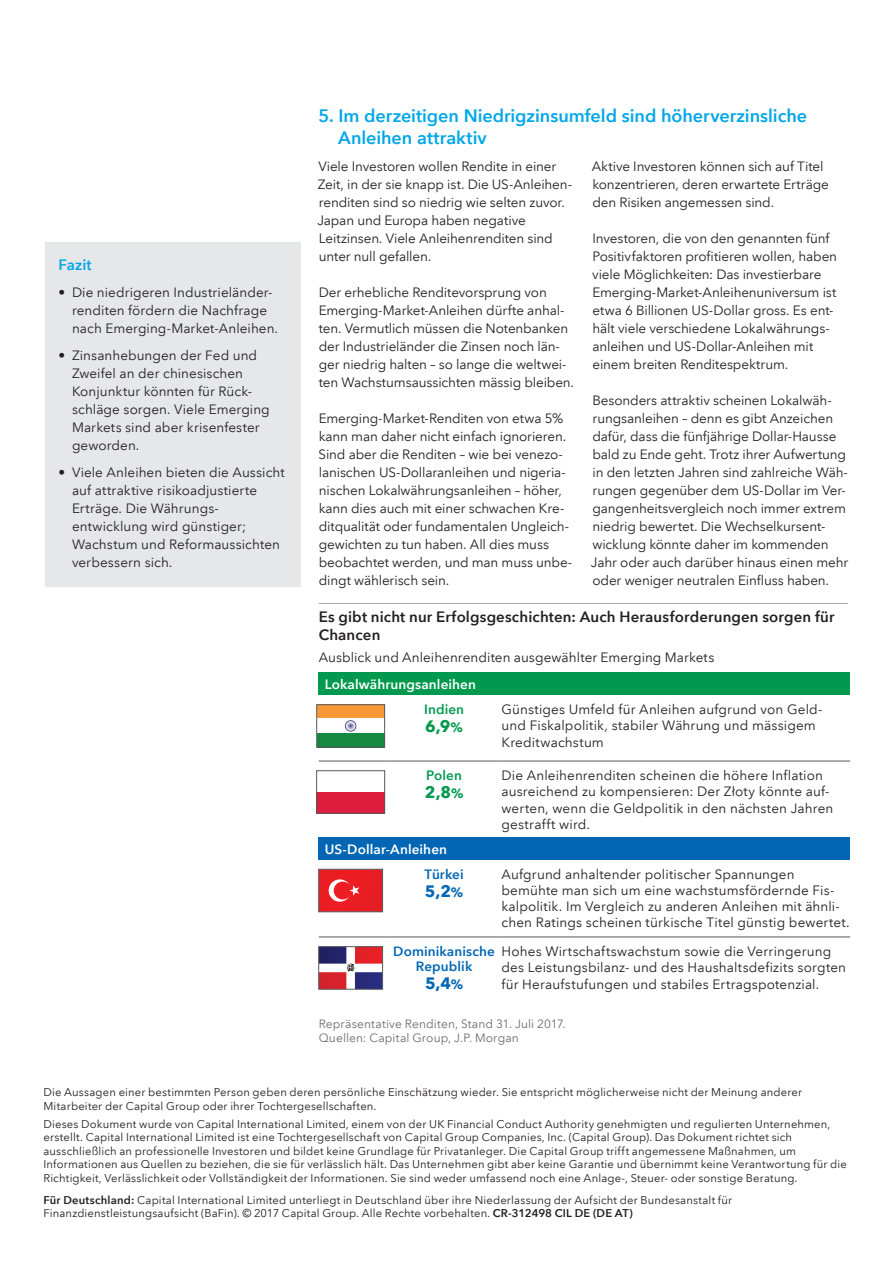
<style>
.page{position:relative;width:893px;height:1263px;background:#fff}
.page>*{position:absolute;margin:0;border:0;box-sizing:border-box;transform-origin:0 0}
.Subhead_Blue_-_Page{font:600 18px/22.5px "Avenir Next LT Com";letter-spacing:-.005em;color:#00a7e9}
.Body_Black{font:700 16.5px "Avenir Next LT Com";color:#00994e}
.Body_Black-2{font:700 16.5px "Avenir Next LT Com";color:#0166b3}
.Graphic_Headline{font:600 15px/18px "Avenir Next LT Com";letter-spacing:.01em;color:#231f20}
.Sidebar_Blue_Subhead{font:600 15px "Avenir Next LT Com";color:#00a7e9}
.Body_Black-3{font:13.5px/18px "Avenir Next LT Com";letter-spacing:-.005em;color:#231f20}
.Graphic_Subhead{font:13.5px "Avenir Next LT Com";letter-spacing:.005em;color:#231f20}
.Body_Black-4{font:600 13.5px "Avenir Next LT Com";letter-spacing:.01em;color:#fff}
.Body_Black-5{font:600 13.5px/15px "Avenir Next LT Com";letter-spacing:.01em;color:#0166b3;text-align:center}
.Body_Black-6{font:600 13.5px "Avenir Next LT Com";letter-spacing:.005em;color:#00994e}
.Footnotes_70____8_10{font:12px/13.5px "Avenir Next LT Com";letter-spacing:.01em;color:#6c6d70}
.t1{font:11.25px/13.5px "Avenir Next LT Com";letter-spacing:.01em;color:#231f20}
.s1{font-size:13.5px}
.s2{font-weight:600}
</style>
<div class="page">
<hr style="left:319px;top:603px;width:529px;height:1px;background:#a8a9ad">
<div style="left:319px;top:673px;width:531px;height:22px;background:#00994e"></div>
<div style="left:319px;top:837px;width:531px;height:22px;background:#0166b3"></div>
<hr style="left:319px;top:761px;width:68px;height:1px;background:#57585a">
<hr style="left:387px;top:761px;width:114px;height:1px;background:#57585a">
<hr style="left:501px;top:761px;width:349px;height:1px;background:#57585a">
<hr style="left:319px;top:937px;width:68px;height:1px;background:#57585a">
<hr style="left:387px;top:937px;width:114px;height:1px;background:#57585a">
<hr style="left:501px;top:937px;width:349px;height:1px;background:#57585a">
<div style="left:317px;top:705px;width:68px;height:42px;background:#f79937"></div>
<div style="left:317px;top:719px;width:68px;height:14px;background:#fff"></div>
<div style="left:317px;top:733px;width:68px;height:14px;background:#148942"></div>
<svg style="left:345px;top:721px;width:11px;height:11px"></svg>
<div style="left:316px;top:704px;width:69px;height:43px;border:1px solid #57585a"></div>
<div style="left:317px;top:792px;width:68px;height:21px;background:#dd1d3d"></div>
<div style="left:316px;top:770px;width:69px;height:43px;border:1px solid #57585a"></div>
<svg style="left:321px;top:871px;width:60px;height:39px;background:#eb2e34"></svg>
<div style="left:319px;top:869px;width:64px;height:43px;border:1px solid #57585a"></div>
<svg style="left:321px;top:948px;width:60px;height:39px"></svg>
<div style="left:319px;top:946px;width:64px;height:43px;border:1px solid #57585a"></div>
<div style="left:45px;top:242px;width:256px;height:344px;background:#e6e7e9"></div>
<p class="Sidebar_Blue_Subhead" style="left:58px;top:256px;width:35px">Fazit</p>
<p class="Body_Black-3" style="left:72px;top:283px;width:208px;text-indent:-14px">• Die niedrigeren Industrieländer&shy;renditen fördern die Nachfrage nach Emerging-Market-Anleihen.</p>
<p class="Body_Black-3" style="left:72px;top:346px;width:199px;text-indent:-14px">• Zinsanhebungen der Fed und<br>Zweifel an der chinesischen<br>Konjunktur könnten für Rück&shy;schläge sorgen. Viele Emerging<br>Markets sind aber krisenfester geworden.</p>
<p class="Body_Black-3" style="left:72px;top:463px;width:214px;text-indent:-14px">• Viele Anleihen bieten die Aussicht auf attraktive risikoadjustierte<br>Erträge. Die Währungs&shy;entwicklung wird günstiger;<br>Wachstum und Reformaussichten verbessern sich.</p>
<p class="Subhead_Blue_-_Page" style="left:338px;top:104px;width:470px;text-indent:-20px">5. Im derzeitigen Niedrigzinsumfeld sind höherverzinsliche<br>Anleihen attraktiv</p>
<p class="Body_Black-3" style="left:317px;top:157px;width:256px">Viele Investoren wollen Rendite in einer Zeit, in der sie knapp ist. Die US-Anleihen&shy;renditen sind so niedrig wie selten zuvor.<br>Japan und Europa haben negative Leitzinsen. Viele Anleihenrenditen sind unter null gefallen.</p>
<p class="Body_Black-3" style="left:319px;top:283px;width:257px">Der erhebliche Renditevorsprung von Emerging-Market-Anleihen dürfte anhal&shy;ten. Vermutlich müssen die Notenbanken der Industrieländer die Zinsen noch län&shy;ger niedrig halten – so lange die weltwei&shy;ten Wachstumsaussichten mässig bleiben.</p>
<p class="Body_Black-3" style="left:319px;top:409px;width:255px">Emerging-Market-Renditen von etwa 5% kann man daher nicht einfach ignorieren.<br>Sind aber die Renditen – wie bei venezo&shy;lanischen US-Dollaranleihen und nigeria&shy;nischen Lokalwährungsanleihen – höher, kann dies auch mit einer schwachen Kre&shy;ditqualität oder fundamentalen Ungleich&shy;gewichten zu tun haben. All dies muss beobachtet werden, und man muss unbe&shy;dingt wählerisch sein.</p>
<p class="Body_Black-3" style="left:592px;top:157px;width:239px">Aktive Investoren können sich auf Titel konzentrieren, deren erwartete Erträge den Risiken angemessen sind.</p>
<p class="Body_Black-3" style="left:592px;top:229px;width:246px">Investoren, die von den genannten fünf Positivfaktoren profitieren wollen, haben viele Möglichkeiten: Das investierbare Emerging-Market-Anleihenuniversum ist etwa 6 Billionen US-Dollar gross. Es ent&shy;hält viele verschiedene Lokalwährungs&shy;anleihen und US-Dollar-Anleihen mit einem breiten Renditespektrum.</p>
<p class="Body_Black-3" style="left:591px;top:391px;width:259px">Besonders attraktiv scheinen Lokalwäh&shy;rungsanleihen – denn es gibt Anzeichen dafür, dass die fünfjährige Dollar-Hausse bald zu Ende geht. Trotz ihrer Aufwertung in den letzten Jahren sind zahlreiche Wäh&shy;rungen gegenüber dem US-Dollar im Ver&shy;gangenheitsvergleich noch immer extrem niedrig bewertet. Die Wechselkursent&shy;wicklung könnte daher im kommenden Jahr oder auch darüber hinaus einen mehr oder weniger neutralen Einfluss haben.</p>
<p class="Graphic_Headline" style="left:319px;top:607px;width:517px">Es gibt nicht nur Erfolgsgeschichten: Auch Herausforderungen sorgen für<br>Chancen</p>
<p class="Graphic_Subhead" style="left:319px;top:650px;width:397px">Ausblick und Anleihenrenditen ausgewählter Emerging Markets</p>
<p class="Body_Black-4" style="left:325px;top:676px;width:153px">Lokalwährungsanleihen</p>
<p class="Body_Black-6" style="left:424px;top:701px;width:42px">Indien</p>
<p class="Body_Black" style="left:425px;top:716px;width:39px">6,9<span class="s1">%</span></p>
<p class="Body_Black-3" style="left:501px;top:701px;width:322px;line-height:16.2px">Günstiges Umfeld für Anleihen aufgrund von Geld&shy;und Fiskalpolitik, stabiler Währung und mässigem<br>Kreditwachstum</p>
<p class="Body_Black-6" style="left:426px;top:767px;width:37px">Polen</p>
<p class="Body_Black" style="left:425px;top:782px;width:40px">2,8<span class="s1">%</span></p>
<p class="Body_Black-4" style="left:325px;top:841px;width:124px">US-Dollar-Anleihen</p>
<p class="Body_Black-5" style="left:424px;top:866px;width:41px">Türkei</p>
<p class="Body_Black-2" style="left:425px;top:881px;width:40px">5,2<span class="s1">%</span></p>
<p class="Body_Black-3" style="left:501px;top:767px;width:333px;line-height:16.2px">Die Anleihenrenditen scheinen die höhere Inflation ausreichend zu kompensieren: Der Złoty könnte auf&shy;werten, wenn die Geldpolitik in den nächsten Jahren gestrafft wird.</p>
<p class="Body_Black-3" style="left:501px;top:866px;width:350px;line-height:16.2px">Aufgrund anhaltender politischer Spannungen bemühte man sich um eine wachstumsfördernde Fis&shy;kalpolitik. Im Vergleich zu anderen Anleihen mit ähnli&shy;chen Ratings scheinen türkische Titel günstig bewertet.</p>
<p class="Body_Black-3" style="left:501px;top:943px;width:346px;line-height:16.2px">Hohes Wirtschaftswachstum sowie die Verringerung des Leistungsbilanz- und des Haushaltsdefizits sorgten für Heraufstufungen und stabiles Ertragspotenzial.</p>
<p class="Footnotes_70____8_10" style="left:319px;top:1017px;width:249px">Repräsentative Renditen, Stand 31. Juli 2017.<br>Quellen: Capital Group, J.P. Morgan</p>
<p class="Body_Black-5" style="left:393px;top:944px;width:103px">Dominikanische<br>Republik</p>
<p class="Body_Black-2" style="left:425px;top:973px;width:40px">5,4<span class="s1">%</span></p>
<p class="t1" style="left:44px;top:1086px;width:760px">Die Aussagen einer bestimmten Person geben deren persönliche Einschätzung wieder. Sie entspricht möglicherweise nicht der Meinung anderer<br>Mitarbeiter der Capital Group oder ihrer Tochtergesellschaften.</p>
<p class="t1" style="left:44px;top:1117px;width:805px">Dieses Dokument wurde von Capital International Limited, einem von der UK Financial Conduct Authority genehmigten und regulierten Unternehmen, erstellt. Capital International Limited ist eine Tochtergesellschaft von Capital Group Companies, Inc. (Capital Group). Das Dokument richtet sich ausschließlich an professionelle Investoren und bildet keine Grundlage für Privatanleger. Die Capital Group trifft angemessene Maßnahmen, um Informationen aus Quellen zu beziehen, die sie für verlässlich hält. Das Unternehmen gibt aber keine Garantie und übernimmt keine Verantwortung für die Richtigkeit, Verlässlichkeit oder Vollständigkeit der Informationen. Sie sind weder umfassend noch eine Anlage-, Steuer- oder sonstige Beratung.</p>
<p class="t1" style="left:44px;top:1193px;width:690px"><span class="s2">Für Deutschland:</span> Capital International Limited unterliegt in Deutschland über ihre Niederlassung der Aufsicht der Bundesanstalt für<br>Finanzdienstleistungsaufsicht (BaFin). © 2017 Capital Group. Alle Rechte vorbehalten. <span class="s2">CR-312498 CIL DE (DE AT)</span></p>
</div>
